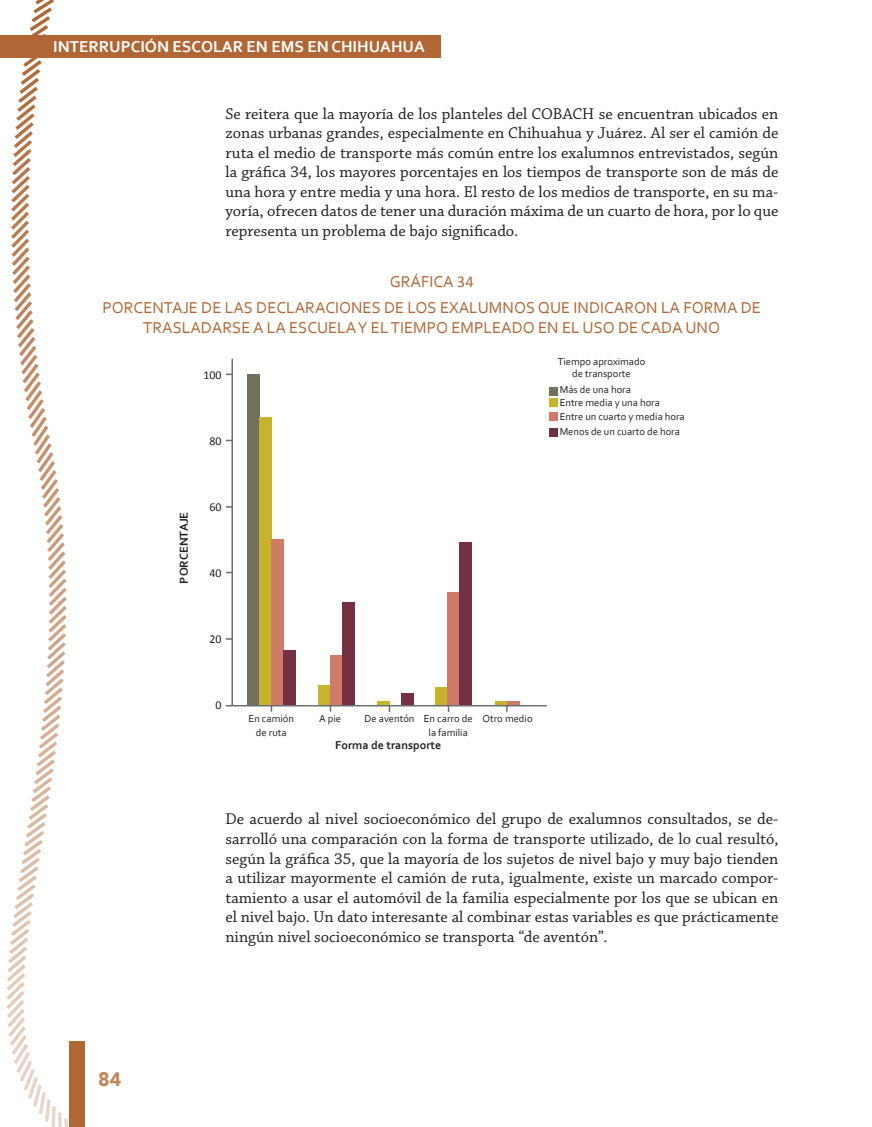
<style>
.page{position:relative;width:872px;height:1127px;background:#fff}
.page>*{position:absolute;margin:0;border:0;box-sizing:border-box;transform-origin:0 0}
.t1{font:900 19.5px "Avenir";color:#c1855c}
.t2{font:16.5px/19.5px "Chaparral Pro";color:#231f20;text-align:justify}
.t3{font:16.5px/25.8px "Corbel";color:#b16735;text-align:center}
.t4{font:700 16.5px "Corbel";color:#fff}
.t5{font:700 12px "Corbel";color:#231f20}
.t6{font:12px "Calibri";color:#231f20}
.t7{font:10.5px/13.5px "Corbel";color:#231f20;text-align:center}
.s1{font-family:"Calibri"}
</style>
<div class="page">
<svg style="left:6px;top:0;width:79px;height:1127px"></svg>
<div style="left:0;top:35px;width:440px;height:23px;background:#b16735"></div>
<hr style="left:231px;top:359px;width:2px;height:347px;background:#6c6d70">
<svg style="left:226px;top:638px;width:6px;height:2px"></svg>
<svg style="left:226px;top:506px;width:6px;height:2px"></svg>
<div style="left:247px;top:374px;width:12px;height:332px;background:#72715e"></div>
<div style="left:259px;top:417px;width:12px;height:289px;background:#c7b42d"></div>
<div style="left:271px;top:539px;width:12px;height:167px;background:#d07b68"></div>
<div style="left:283px;top:651px;width:12px;height:55px;background:#753143"></div>
<div style="left:318px;top:685px;width:12px;height:21px;background:#c7b42d"></div>
<div style="left:330px;top:655px;width:12px;height:51px;background:#d07b68"></div>
<div style="left:342px;top:602px;width:12px;height:104px;background:#753143"></div>
<hr style="left:378px;top:701px;width:12px;height:4px;background:#c7b42d">
<div style="left:402px;top:694px;width:12px;height:11px;background:#753143"></div>
<div style="left:436px;top:687px;width:12px;height:18px;background:#c7b42d"></div>
<div style="left:448px;top:592px;width:12px;height:113px;background:#d07b68"></div>
<div style="left:460px;top:542px;width:12px;height:163px;background:#753143"></div>
<hr style="left:495px;top:701px;width:12px;height:4px;background:#c7b42d">
<hr style="left:507px;top:701px;width:12px;height:4px;background:#d07b68">
<hr style="left:226px;top:705px;width:320px;height:1px;background:#6c6d70">
<div style="left:549px;top:387px;width:9px;height:9px;background:#72715e"></div>
<div style="left:549px;top:398px;width:9px;height:8px;background:#c7b42d"></div>
<div style="left:549px;top:413px;width:9px;height:8px;background:#d07b68"></div>
<div style="left:549px;top:428px;width:9px;height:9px;background:#753143"></div>
<p class="t4" style="left:53px;top:36px;width:373px">INTERRUPCIÓN ESCOLAR EN EMS EN CHIHUAHUA</p>
<p class="t2" style="left:225px;top:104px;width:554px">Se reitera que la mayoría de los planteles del COBACH se encuentran ubicados en zonas urbanas grandes, especialmente en Chihuahua y Juárez. Al ser el camión de ruta el medio de transporte más común entre los exalumnos entrevistados, según la gráfica 34, los mayores porcentajes en los tiempos de transporte son de más de una hora y entre media y una hora. El resto de los medios de transporte, en su ma&shy;yoría, ofrecen datos de tener una duración máxima de un cuarto de hora, por lo que representa un problema de bajo significado.</p>
<p class="t3" style="left:102px;top:269px;width:660px">GRÁFICA <span class="s1">34<br></span>PORCENTAJE DE LAS DECLARACIONES DE LOS EXALUMNOS QUE INDICARON LA FORMA DE</p>
<p class="t3" style="left:143px;top:314px;width:578px">TRASLADARSE A LA ESCUELA Y EL TIEMPO EMPLEADO EN EL USO DE CADA UNO</p>
<p class="t6" style="left:203px;top:367px;width:20px">100</p>
<p class="t7" style="left:557px;top:355px;width:89px;line-height:12px">Tiempo aproximado de transporte</p>
<p class="t7" style="left:559px;top:384px;width:102px;line-height:12.1px;text-align:left">Más de una hora<br>Entre media y una hora</p>
<p class="t7" style="left:559px;top:425px;width:122px">Menos de un cuarto de hora</p>
<p class="t7" style="left:559px;top:410px;width:127px">Entre un cuarto y media hora</p>
<p class="t6" style="left:209px;top:433px;width:14px">80</p>
<p class="t1" style="left:98px;top:1062px;width:25px">84</p>
<p class="t5" style="left:176px;top:584px;width:73px;rotate:-90deg">PORCENTAJE</p>
<p class="t6" style="left:209px;top:499px;width:14px">60</p>
<p class="t6" style="left:209px;top:565px;width:14px">40</p>
<p class="t6" style="left:209px;top:632px;width:14px">20</p>
<p class="t6" style="left:216px;top:697px;width:8px">0</p>
<p class="t7" style="left:248px;top:712px;width:47px">En camión de ruta</p>
<p class="t7" style="left:319px;top:712px;width:24px">A pie</p>
<p class="t7" style="left:428px;top:712px;width:46px;text-align:left;text-indent:-64px">De aventón En carro de la familia</p>
<p class="t7" style="left:482px;top:712px;width:52px">Otro medio</p>
<p class="t5" style="left:335px;top:737px;width:108px">Forma de transporte</p>
<p class="t2" style="left:225px;top:810px;width:554px">De acuerdo al nivel socioeconómico del grupo de exalumnos consultados, se de&shy;sarrolló una comparación con la forma de transporte utilizado, de lo cual resultó, según la gráfica 35, que la mayoría de los sujetos de nivel bajo y muy bajo tienden a utilizar mayormente el camión de ruta, igualmente, existe un marcado compor&shy;tamiento a usar el automóvil de la familia especialmente por los que se ubican en el nivel bajo. Un dato interesante al combinar estas variables es que prácticamente ningún nivel socioeconómico se transporta “de aventón”.</p>
</div>
